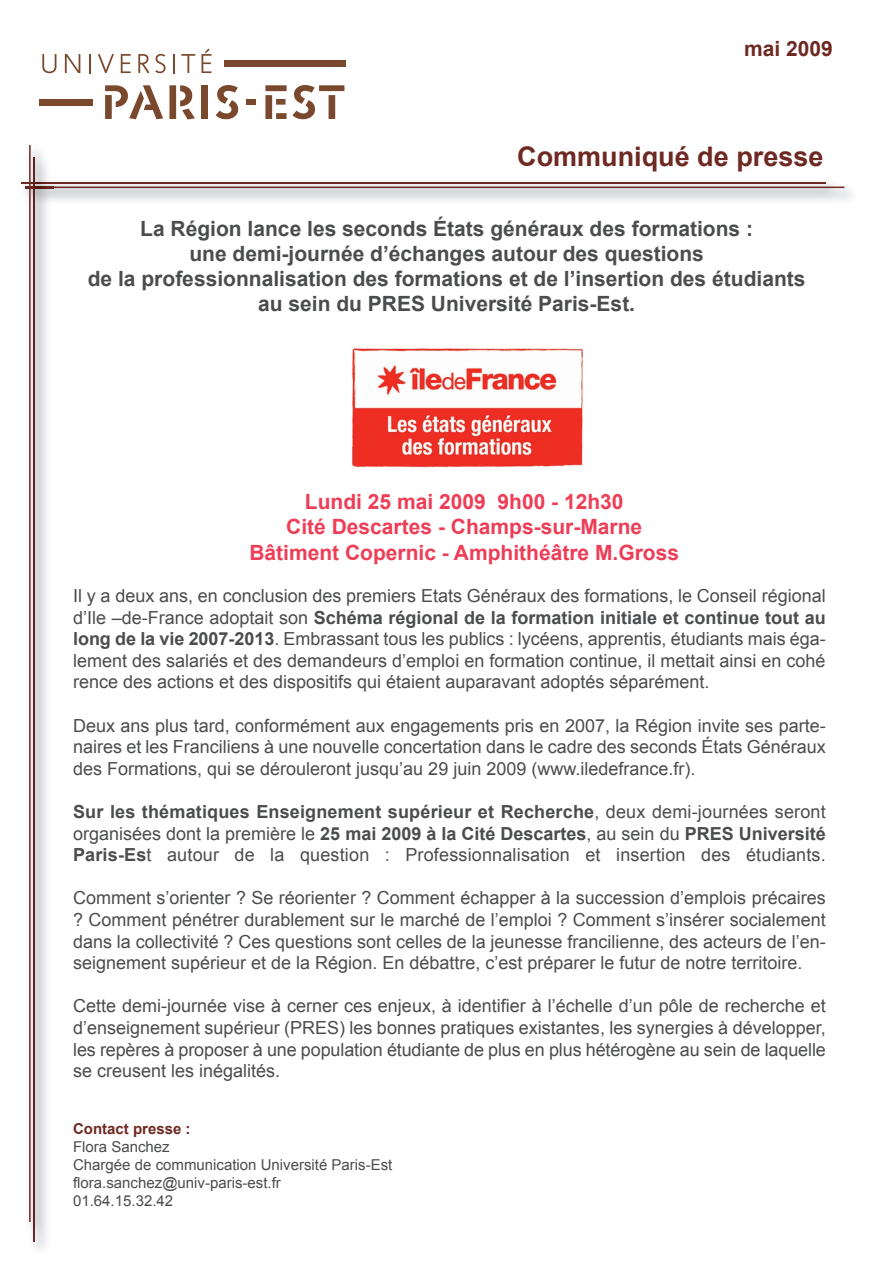
<style>
.page{position:relative;width:893px;height:1263px;background:#fff}
.page>*{position:absolute;margin:0;border:0;box-sizing:border-box;transform-origin:0 0}
.t1{font:700 27px "Arial";color:#6e2922}
.t2{font:700 21px/25.2px "Arial";color:#4b4c4d;text-align:center}
.t3{font:700 21px/25.2px "Arial";color:#ee3d56;text-align:center}
.t4{font:700 21px "Arial";color:#6e2922}
.t5{font:18px/21.6px "Arial";color:#4b4c4d;text-align:justify}
.t6{font:15px/18px "Arial";color:#4b4c4d}
.t7{font:700 15px "Arial";color:#6e2922}
.s1{font-weight:700}
</style>
<div class="page">
<svg style="left:42px;top:54px;width:14px;height:19px"></svg>
<svg style="left:65px;top:54px;width:15px;height:19px"></svg>
<svg style="left:89px;top:54px;width:2px;height:19px"></svg>
<svg style="left:98px;top:54px;width:16px;height:19px"></svg>
<svg style="left:121px;top:54px;width:10px;height:19px"></svg>
<svg style="left:138px;top:54px;width:11px;height:19px"></svg>
<svg style="left:155px;top:54px;width:11px;height:19px"></svg>
<svg style="left:173px;top:54px;width:2px;height:19px"></svg>
<svg style="left:181px;top:54px;width:14px;height:19px"></svg>
<svg style="left:202px;top:49px;width:9px;height:24px"></svg>
<div style="left:224px;top:60px;width:121px;height:6px;background:#7a482d"></div>
<div style="left:40px;top:99px;width:53px;height:7px;background:#7a482d"></div>
<svg style="left:105px;top:85px;width:58px;height:34px"></svg>
<svg style="left:169px;top:85px;width:26px;height:34px"></svg>
<div style="left:202px;top:85px;width:6px;height:34px;background:#7a482d"></div>
<svg style="left:216px;top:85px;width:22px;height:34px"></svg>
<svg style="left:265px;top:85px;width:79px;height:34px"></svg>
<div style="left:246px;top:99px;width:10px;height:6px;background:#7a482d"></div>
<img style="left:54px;top:182px;width:797px;height:19px">
<hr style="left:54px;top:182px;width:771px;height:2px;background:#6f2922">
<hr style="left:25px;top:187px;width:819px;height:1px;background:#6e2922">
<img style="left:31px;top:151px;width:12px;height:7px">
<svg style="left:21px;top:158px;width:33px;height:49px"></svg>
<hr style="left:33px;top:158px;width:2px;height:1083px;background:#62211a">
<hr style="left:29px;top:145px;width:2px;height:1077px;background:#6e2922">
<img style="left:352px;top:348px;width:231px;height:120px">
<p class="t4" style="left:744px;top:37px;width:90px">mai 2009</p>
<h1 class="t1" style="left:517px;top:142px;width:308px">Communiqué de presse</h1>
<p class="t2" style="left:88px;top:216px;width:719px">La Région lance les seconds États généraux des formations :<br>une demi-journée d’échanges autour des questions<br>de la professionnalisation des formations et de l’insertion des étudiants au sein du PRES Université Paris-Est.</p>
<p class="t3" style="left:249px;top:489px;width:431px">Lundi 25 mai 2009 9h00 - 12h30<br>Cité Descartes - Champs-sur-Marne<br>Bâtiment Copernic - Amphithéâtre M.Gross</p>
<p class="t5" style="left:73px;top:585px;width:754px">Il y a deux ans, en conclusion des premiers Etats Généraux des formations, le Conseil régional d’Ile –de-France adoptait son <span class="s1">Schéma régional de la formation initiale et continue tout au long de la vie 2007-2013</span>. Embrassant tous les publics : lycéens, apprentis, étudiants mais éga&shy;lement des salariés et des demandeurs d’emploi en formation continue, il mettait ainsi en cohé rence des actions et des dispositifs qui étaient auparavant adoptés séparément.</p>
<p class="t5" style="left:73px;top:714px;width:754px">Deux ans plus tard, conformément aux engagements pris en 2007, la Région invite ses parte&shy;naires et les Franciliens à une nouvelle concertation dans le cadre des seconds États Généraux des Formations, qui se dérouleront jusqu’au 29 juin 2009 (www.iledefrance.fr).</p>
<p class="t5" style="left:73px;top:801px;width:754px"><span class="s1">Sur les thématiques Enseignement supérieur et Recherche</span>, deux demi-journées seront organisées dont la première le <span class="s1">25 mai 2009 à la Cité Descartes</span>, au sein du <span class="s1">PRES Université Paris-Es</span>t autour de la question : Professionnalisation et insertion des étudiants.</p>
<p class="t5" style="left:73px;top:887px;width:754px">Comment s’orienter ? Se réorienter ? Comment échapper à la succession d’emplois précaires ? Comment pénétrer durablement sur le marché de l’emploi ? Comment s’insérer socialement dans la collectivité ? Ces questions sont celles de la jeunesse francilienne, des acteurs de l’en&shy;seignement supérieur et de la Région. En débattre, c’est préparer le futur de notre territoire.</p>
<p class="t5" style="left:73px;top:995px;width:754px">Cette demi-journée vise à cerner ces enjeux, à identifier à l’échelle d’un pôle de recherche et d’enseignement supérieur (PRES) les bonnes pratiques existantes, les synergies à développer, les repères à proposer à une population étudiante de plus en plus hétérogène au sein de laquelle se creusent les inégalités.</p>
<p class="t7" style="left:73px;top:1121px;width:119px">Contact presse :</p>
<p class="t6" style="left:73px;top:1138px;width:321px">Flora Sanchez<br>Chargée de communication Université Paris-Est flora.sanchez@univ-paris-est.fr<br>01.64.15.32.42</p>
</div>
